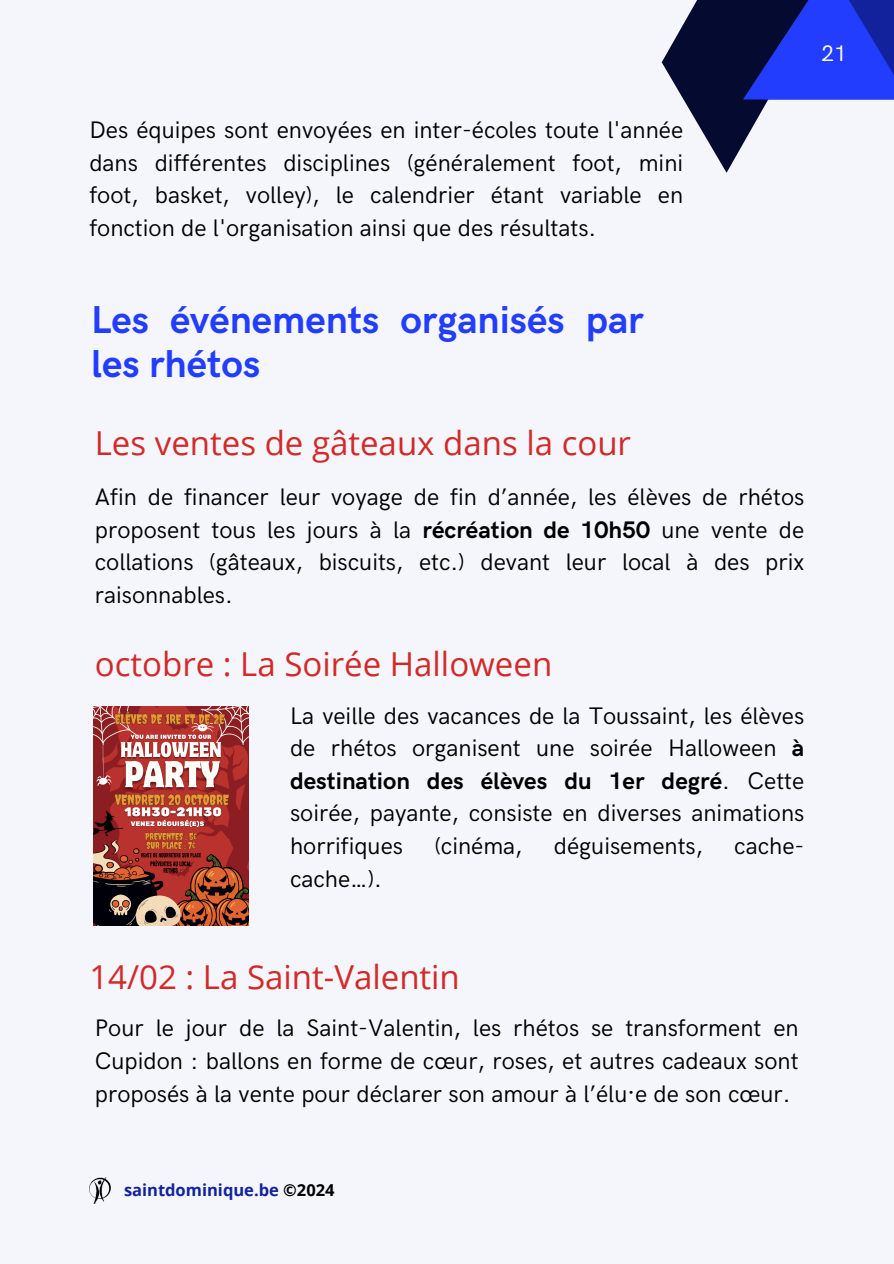
<style>
.page{position:relative;width:894px;height:1264px;background:#fff}
.page>*{position:absolute;margin:0;border:0;box-sizing:border-box;transform-origin:0 0}
.t1{font:700 39px/43.8px "HK Grotesk";color:#233dff}
.t2{font:33px "Open Sans";color:#d12a29}
.t3{font:24px/32.7px "HK Grotesk";color:#000;text-align:justify}
.t4{font:22.5px "HK Grotesk";color:#fff}
.t5{font:700 16.5px "Open Sans";color:#12229d}
.s1{font-weight:700}
.s2{color:#000}
</style>
<div class="page">
<div style="left:0;top:0;width:893px;height:1263px;background:#f4f6fc"></div>
<svg style="left:661px;top:0;width:232px;height:173px"></svg>
<img style="left:89px;top:1177px;width:22px;height:26px">
<img style="left:93px;top:706px;width:155px;height:219px">
<h3 class="t3" style="left:89px;top:115px;width:595px">Des équipes sont envoyées en inter-écoles toute l'année dans différentes disciplines (généralement foot, mini foot, basket, volley), le calendrier étant variable en fonction de l'organisation ainsi que des résultats.</h3>
<h3 class="t4" style="left:821px;top:41px;width:27px">21</h3>
<h1 class="t1" style="left:91px;top:299px;width:554px">Les événements organisés par les rhétos</h1>
<h3 class="t2" style="left:95px;top:419px;width:537px">Les ventes de gâteaux dans la cour</h3>
<h2 class="t3" style="left:95px;top:481px;width:710px">Afin de financer leur voyage de fin d’année, les élèves de rhétos proposent tous les jours à la <span class="s1">récréation de 10h50</span> une vente de collations (gâteaux, biscuits, etc.) devant leur local à des prix raisonnables.</h2>
<p class="t2" style="left:95px;top:640px;width:459px">octobre : La Soirée Halloween</p>
<h3 class="t3" style="left:290px;top:700px;width:515px">La veille des vacances de la Toussaint, les élèves de rhétos organisent une soirée Halloween <span class="s1">à destination des élèves du 1er degré</span>. Cette soirée, payante, consiste en diverses animations horrifiques</h3>
<h3 class="t3" style="left:434px;top:830px;width:90px">(cinéma,</h3>
<h3 class="t3" style="left:553px;top:830px;width:151px">déguisements,</h3>
<h3 class="t3" style="left:734px;top:830px;width:71px">cache-</h3>
<h3 class="t3" style="left:290px;top:863px;width:93px">cache…).</h3>
<h2 class="t2" style="left:89px;top:953px;width:372px">14/02 : La Saint-Valentin</h2>
<p class="t3" style="left:95px;top:1012px;width:705px">Pour le jour de la Saint-Valentin, les rhétos se transforment en Cupidon : ballons en forme de cœur, roses, et autres cadeaux sont proposés à la vente pour déclarer son amour à l’élu·e de son cœur.</p>
<h2 class="t5" style="left:124px;top:1178px;width:212px">saintdominique.be <span class="s2">©2024</span></h2>
</div>
